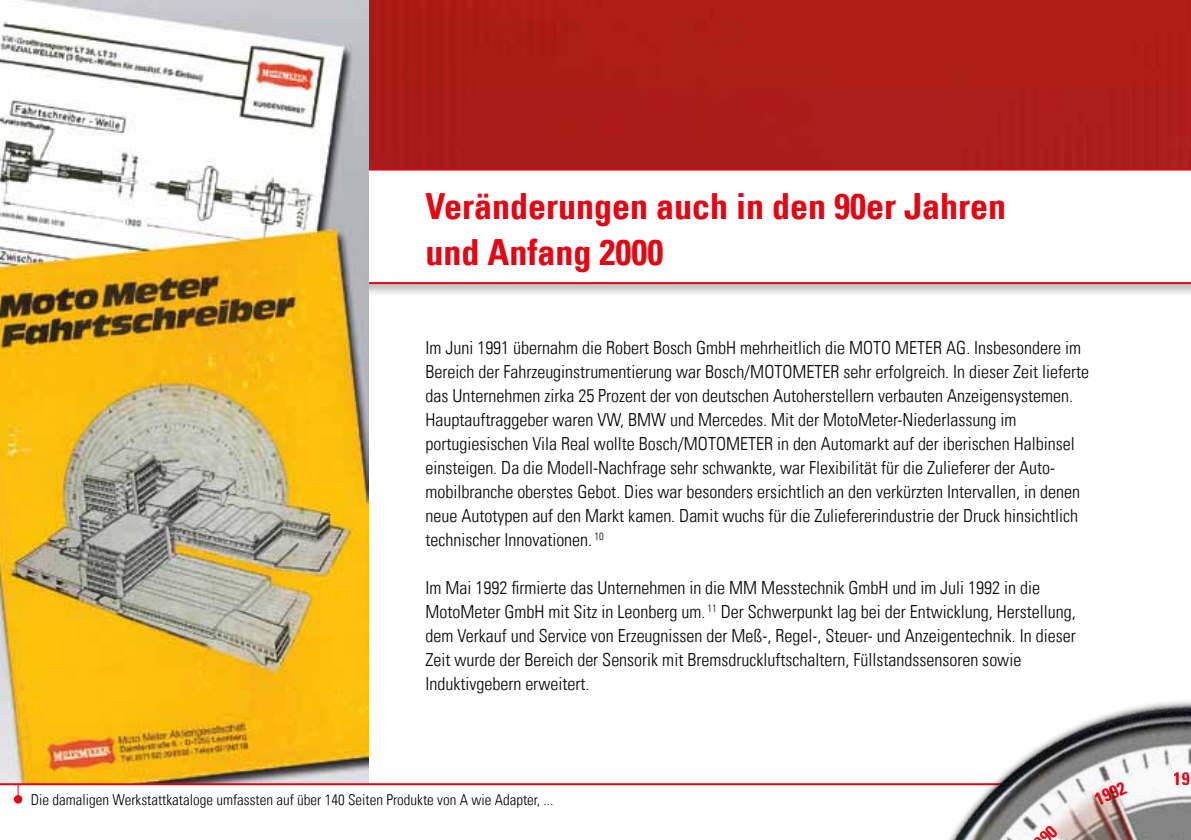
<style>
.page{position:relative;width:1191px;height:840px;background:#fff}
.page>*{position:absolute;margin:0;border:0;box-sizing:border-box;transform-origin:0 0}
.t1{font:700 condensed 36px/46px "Univers LT";color:#e30613}
.t2{font:300 condensed 18px/24px "Univers LT";color:#000}
.t3{font:700 condensed 18px "Univers LT";color:#e30613}
.t4{font:300 condensed 15px "Univers LT";color:#000}
</style>
<div class="page">
<div style="left:368px;top:0;width:823px;height:166px;background:#aa1d18"></div>
<div style="left:0;top:166px;width:1191px;height:131px;background:#000;opacity:.25"></div>
<svg style="left:368px;top:168px;width:823px;height:116px"></svg>
<img style="left:0;top:0;width:368px;height:782px">
<div style="left:14px;top:794px;width:8px;height:9px;background:#e30613;border-radius:50%"></div>
<hr style="left:0;top:782px;width:1001px;height:2px;background:#e30613">
<img style="left:945px;top:701px;width:246px;height:138px">
<svg style="left:1038px;top:823px;width:20px;height:17px"></svg>
<h1 class="t1" style="left:425px;top:183px;width:582px">Veränderungen auch in den 90er Jahren und Anfang 2000</h1>
<p class="t2" style="left:425px;top:335px;width:665px">Im Juni 1991 übernahm die Robert Bosch GmbH mehrheitlich die MOTO METER AG. Insbesondere im Bereich der Fahrzeuginstrumentierung war Bosch/MOTOMETER sehr erfolgreich. In dieser Zeit lieferte das Unternehmen zirka 25 Prozent der von deutschen Autoherstellern verbauten Anzeigensystemen.<br>Hauptauftraggeber waren VW, BMW und Mercedes. Mit der MotoMeter-Niederlassung im portugiesischen Vila Real wollte Bosch/MOTOMETER in den Automarkt auf der iberischen Halbinsel einsteigen. Da die Modell-Nachfrage sehr schwankte, war Flexibilität für die Zulieferer der Auto&shy;mobilbranche oberstes Gebot. Dies war besonders ersichtlich an den verkürzten Intervallen, in denen neue Autotypen auf den Markt kamen. Damit wuchs für die Zuliefererindustrie der Druck hinsichtlich technischer Innovationen. <sup>10</sup></p>
<p class="t2" style="left:425px;top:575px;width:652px">Im Mai 1992 firmierte das Unternehmen in die MM Messtechnik GmbH und im Juli 1992 in die MotoMeter GmbH mit Sitz in Leonberg um. <sup>11</sup> Der Schwerpunkt lag bei der Entwicklung, Herstellung, dem Verkauf und Service von Erzeugnissen der Meß-, Regel-, Steuer- und Anzeigentechnik. In dieser Zeit wurde der Bereich der Sensorik mit Bremsdruckluftschaltern, Füllstandssensoren sowie Induktivgebern erweitert.</p>
<p class="t4" style="left:31px;top:790px;width:524px">Die damaligen Werkstattkataloge umfassten auf über 140 Seiten Produkte von A wie Adapter, ...</p>
<p class="t3" style="left:1091px;top:789px;width:33px;rotate:-24deg">1992</p>
<p class="t3" style="left:1173px;top:766px;width:17px">19</p>
</div>
